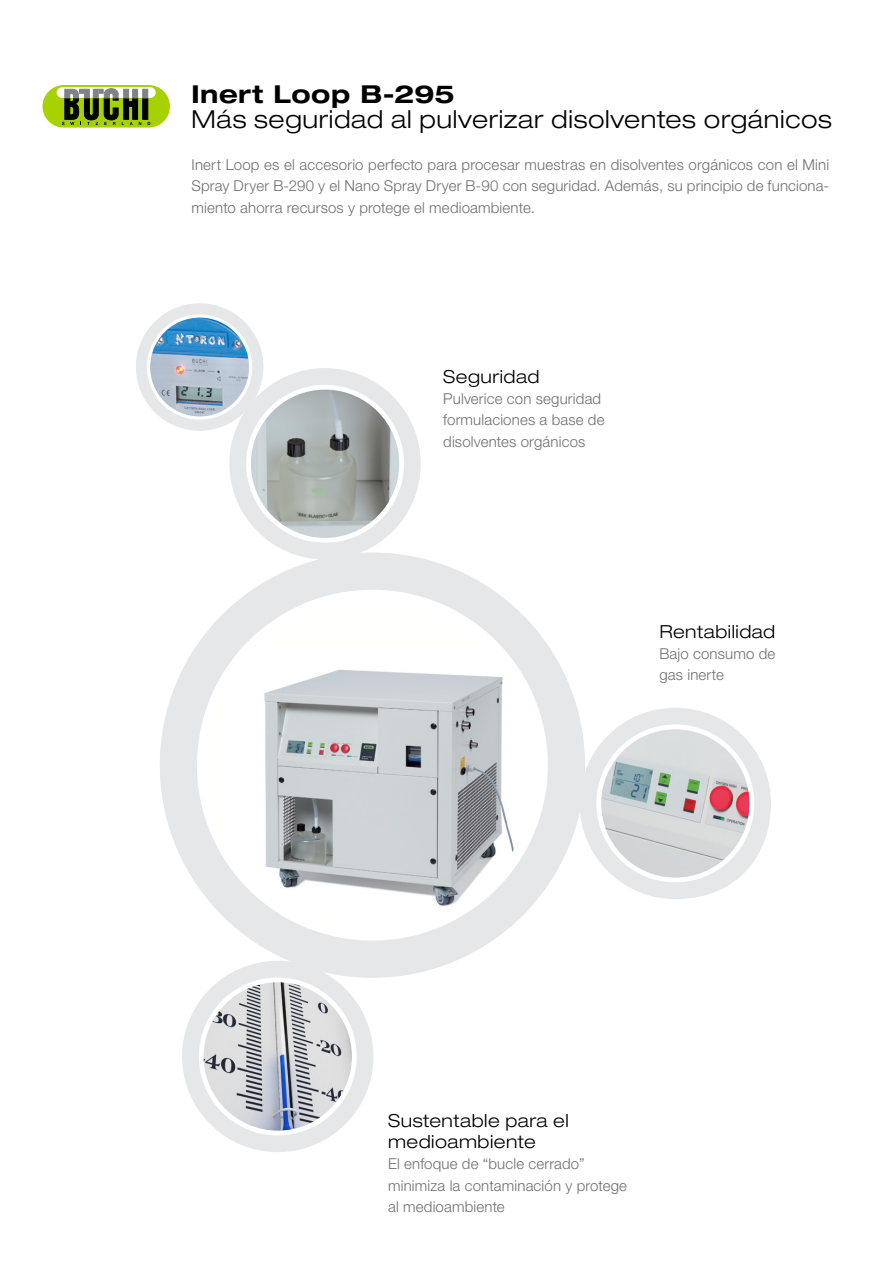
<style>
.page{position:relative;width:893px;height:1263px;background:#fff}
.page>*{position:absolute;margin:0;border:0;box-sizing:border-box;transform-origin:0 0}
.ES_Cover_Subline{font:300 expanded 24.75px "Helvetica Neue LT Std";letter-spacing:.025em;color:#000}
.ES_Cover_Headline{font:700 expanded 24.75px "Helvetica Neue LT Std";letter-spacing:.02em;color:#000}
.ES_Title{font:300 expanded 18px/21.3px "Helvetica Neue LT Std";letter-spacing:.025em;color:#000}
.ES_Body_text_justifi{font:300 15px/21.3px "Helvetica Neue LT Std";letter-spacing:.01em;color:#6d6e71;text-align:justify}
.ES_Body_text_left{font:300 15px/21.3px "Helvetica Neue LT Std";letter-spacing:.01em;color:#6d6e71}
</style>
<div class="page">
<div style="left:43px;top:85px;width:127px;height:43px;background:#a5d200;border-radius:21px"></div>
<div style="left:143px;top:89px;width:5px;height:30px;background:#000;border:1px solid #000"></div>
<svg style="left:57px;top:87px;width:99px;height:11px"></svg>
<div style="left:143px;top:89px;width:5px;height:9px;background:#808285"></div>
<svg style="left:62px;top:89px;width:79px;height:36px"></svg>
<div style="left:160px;top:552px;width:425px;height:426px;background:#e6e7e8;border-radius:50%"></div>
<div style="left:197px;top:590px;width:351px;height:350px;background:#fff;border-radius:50%"></div>
<img style="left:223px;top:646px;width:313px;height:273px">
<div style="left:182px;top:961px;width:191px;height:191px;background:#e6e7e8;border-radius:50%"></div>
<div style="left:199px;top:977px;width:158px;height:158px;background:#fff;border-radius:50%"></div>
<img style="left:204px;top:982px;width:148px;height:148px;border-radius:74px">
<div style="left:580px;top:708px;width:191px;height:191px;background:#e6e7e8;border-radius:50%"></div>
<div style="left:596px;top:724px;width:158px;height:158px;background:#fff;border-radius:50%"></div>
<img style="left:601px;top:729px;width:148px;height:148px;border-radius:74px">
<div style="left:136px;top:303px;width:127px;height:128px;background:#e6e7e8;border-radius:50%"></div>
<svg style="left:147px;top:314px;width:105px;height:106px"></svg>
<img style="left:150px;top:318px;width:99px;height:98px;border-radius:49px">
<div style="left:229px;top:368px;width:192px;height:191px;background:#e6e7e8;border-radius:50%"></div>
<div style="left:246px;top:385px;width:158px;height:158px;background:#fff;border-radius:50%"></div>
<img style="left:251px;top:390px;width:148px;height:148px;border-radius:74px">
<p class="ES_Cover_Headline" style="left:192px;top:78px;width:265px">Inert Loop B-295</p>
<p class="ES_Cover_Subline" style="left:192px;top:104px;width:642px">Más seguridad al pulverizar disolventes orgánicos</p>
<p class="ES_Body_text_justifi" style="left:192px;top:154px;width:639px">Inert Loop es el accesorio perfecto para procesar muestras en disolventes orgánicos con el Mini Spray Dryer B-290 y el Nano Spray Dryer B-90 con seguridad. Además, su principio de funciona&shy;miento ahorra recursos y protege el medioambiente.</p>
<p class="ES_Title" style="left:443px;top:365px;width:98px">Seguridad</p>
<p class="ES_Body_text_left" style="left:443px;top:388px;width:163px">Pulverice con seguridad formulaciones a base de disolventes orgánicos</p>
<p class="ES_Title" style="left:659px;top:621px;width:117px">Rentabilidad</p>
<p class="ES_Body_text_left" style="left:659px;top:643px;width:117px">Bajo consumo de gas inerte</p>
<p class="ES_Title" style="left:388px;top:1110px;width:182px">Sustentable para el medioambiente</p>
<p class="ES_Body_text_left" style="left:388px;top:1153px;width:240px">El enfoque de “bucle cerrado” minimiza la contaminación y protege al medioambiente</p>
</div>
